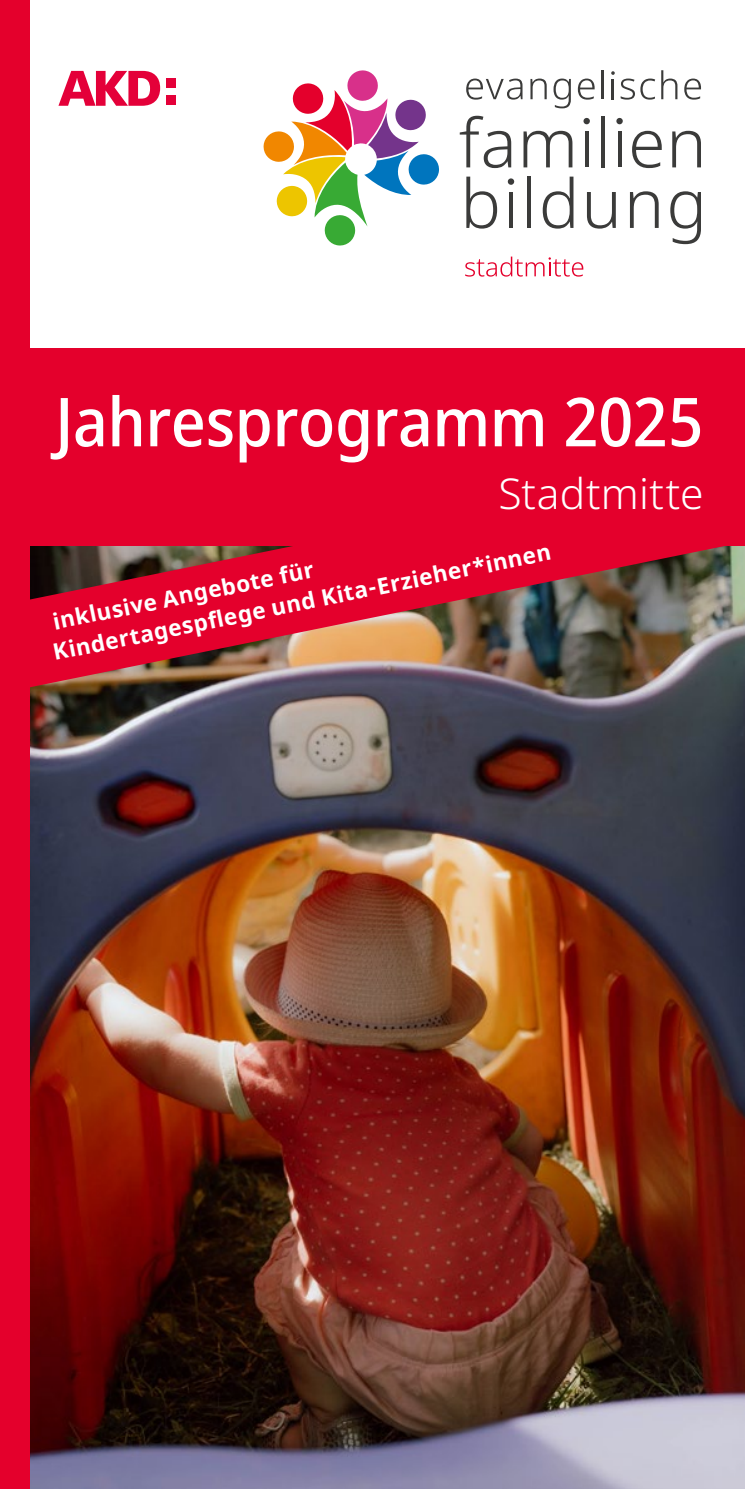
<style>
.page{position:relative;width:745px;height:1489px;background:#fff}
.page>*{position:absolute;margin:0;border:0;box-sizing:border-box;transform-origin:0 0}
.t1{font:500 semi-condensed 67.5px "Noto Sans";letter-spacing:-.01em;color:#fff}
.t2{font:300 42.5px "Noto Sans";letter-spacing:.01em;color:#fff}
.t3{font:700 22.5px/29px "Noto Sans";color:#fff}
</style>
<div class="page">
<img style="left:29px;top:693px;width:715px;height:795px">
<div style="left:0;top:0;width:29px;height:1488px;background:#e4002c"></div>
<div style="left:13px;top:348px;width:731px;height:198px;background:#e4002c"></div>
<div style="left:166px;top:95px;width:9px;height:10px;background:#e40039"></div>
<div style="left:166px;top:79px;width:9px;height:9px;background:#e40039"></div>
<svg style="left:58px;top:71px;width:102px;height:35px"></svg>
<svg style="left:459px;top:116px;width:52px;height:52px"></svg>
<svg style="left:523px;top:131px;width:49px;height:36px"></svg>
<svg style="left:585px;top:131px;width:3px;height:36px"></svg>
<svg style="left:601px;top:116px;width:3px;height:51px"></svg>
<svg style="left:618px;top:131px;width:3px;height:36px"></svg>
<svg style="left:632px;top:131px;width:29px;height:37px"></svg>
<svg style="left:672px;top:131px;width:28px;height:36px"></svg>
<svg style="left:466px;top:79px;width:56px;height:21px"></svg>
<svg style="left:530px;top:79px;width:16px;height:20px"></svg>
<svg style="left:553px;top:79px;width:17px;height:29px"></svg>
<svg style="left:577px;top:79px;width:17px;height:21px"></svg>
<hr style="left:601px;top:70px;width:2px;height:29px;background:#3b3b3a">
<hr style="left:611px;top:79px;width:2px;height:20px;background:#3b3b3a">
<svg style="left:620px;top:79px;width:14px;height:21px"></svg>
<svg style="left:640px;top:79px;width:14px;height:21px"></svg>
<svg style="left:661px;top:70px;width:16px;height:29px"></svg>
<svg style="left:684px;top:79px;width:16px;height:21px"></svg>
<svg style="left:466px;top:177px;width:31px;height:51px"></svg>
<svg style="left:509px;top:192px;width:3px;height:36px"></svg>
<svg style="left:527px;top:177px;width:3px;height:51px"></svg>
<svg style="left:542px;top:177px;width:31px;height:51px"></svg>
<svg style="left:586px;top:192px;width:29px;height:36px"></svg>
<svg style="left:629px;top:191px;width:29px;height:37px"></svg>
<svg style="left:670px;top:191px;width:30px;height:53px"></svg>
<svg style="left:263px;top:70px;width:176px;height:176px"></svg>
<svg style="left:582px;top:118px;width:8px;height:7px"></svg>
<svg style="left:615px;top:118px;width:7px;height:7px"></svg>
<svg style="left:611px;top:71px;width:3px;height:4px"></svg>
<div style="left:507px;top:178px;width:7px;height:7px;background:#3b3b3a;border-radius:50%"></div>
<svg style="left:465px;top:256px;width:118px;height:20px"></svg>
<img style="left:29px;top:546px;width:715px;height:147px">
<h1 class="t1" style="left:55px;top:374px;width:649px">Jahresprogramm 2025</h1>
<h2 class="t2" style="left:498px;top:463px;width:206px">Stadtmitte</h2>
<p class="t3" style="left:45px;top:608px;width:509px;rotate:-11deg">inklusive Angebote für<br>Kindertagespflege und Kita-Erzieher*innen</p>
</div>
